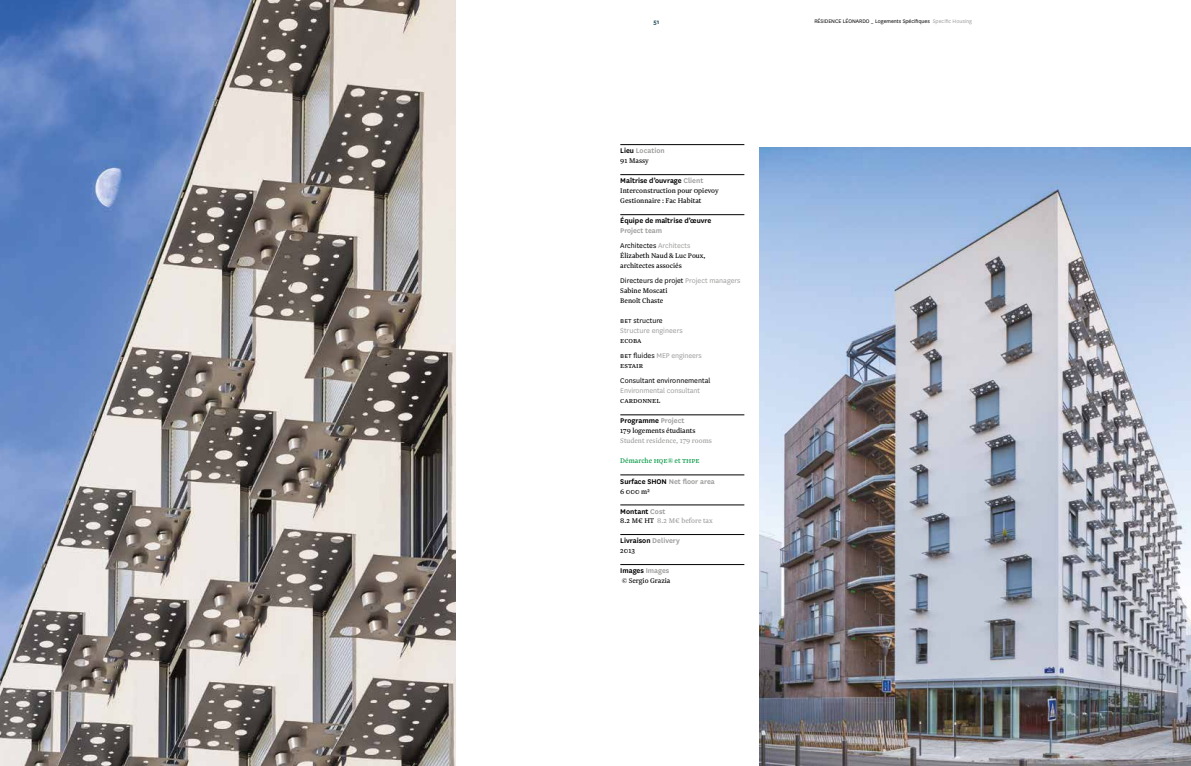
<style>
.page{position:relative;width:1191px;height:766px;background:#fff}
.page>*{position:absolute;margin:0;border:0;box-sizing:border-box;transform-origin:0 0}
.t1{font:8px/10px "Newzald";color:#000}
.t2{font:600 8px "National";color:#000}
.t3{font:8px "National";color:#000}
.t4{font:600 8px/15px "National";color:#9d9d9c}
.t5{font:8px "National";letter-spacing:-.01em;color:#9d9d9c}
.t6{font:8px "Newzald";color:#9d9d9c}
.t7{font:8px "Newzald";color:#009641}
.t8{font:600 7px "National";color:#123f4e}
.t9{font:6px "National";color:#000}
.s1{color:#000}
.s2{color:#9d9d9c}
.s3{font-weight:400;color:#000}
.s4{font-weight:400}
</style>
<div class="page">
<img style="left:0;top:0;width:455px;height:765px">
<hr style="left:620px;top:144px;width:124px;height:1px;background:#000">
<hr style="left:620px;top:174px;width:124px;height:1px;background:#000">
<hr style="left:620px;top:214px;width:124px;height:1px;background:#000">
<hr style="left:620px;top:414px;width:124px;height:1px;background:#000">
<hr style="left:620px;top:474px;width:124px;height:1px;background:#000">
<hr style="left:620px;top:504px;width:124px;height:1px;background:#000">
<hr style="left:620px;top:534px;width:124px;height:1px;background:#000">
<hr style="left:620px;top:564px;width:124px;height:1px;background:#000">
<img style="left:759px;top:147px;width:432px;height:618px">
<p class="t8" style="left:653px;top:17px;width:7px">51</p>
<p class="t4" style="left:620px;top:143px;width:46px"><span class="s1">Lieu</span> Location</p>
<p class="t1" style="left:620px;top:156px;width:30px">91 Massy</p>
<p class="t2" style="left:620px;top:175px;width:85px">Maîtrise d’ouvrage <span class="s2">Client</span></p>
<p class="t1" style="left:620px;top:186px;width:100px">Interconstruction pour opievoy<br>Gestionnaire : Fac Habitat</p>
<p class="t2" style="left:620px;top:215px;width:93px">Équipe de maîtrise d’œuvre</p>
<p class="t4" style="left:620px;top:223px;width:72px">Project team<br><span class="s3">Architectes</span> <span class="s4">Architects</span></p>
<p class="t1" style="left:620px;top:251px;width:87px">Élizabeth Naud &amp; Luc Poux, architectes associés</p>
<p class="t3" style="left:620px;top:275px;width:122px">Directeurs de projet <span class="s2">Project managers</span></p>
<p class="t1" style="left:620px;top:286px;width:49px">Sabine Moscati<br>Benoît Chaste</p>
<p class="t3" style="left:620px;top:315px;width:44px">BET structure</p>
<p class="t5" style="left:620px;top:325px;width:64px">Structure engineers</p>
<p class="t1" style="left:620px;top:336px;width:18px">ecoba</p>
<p class="t5" style="left:620px;top:350px;width:83px"><span class="s1">BET fluides</span> MEP engineers</p>
<p class="t1" style="left:620px;top:361px;width:24px">estair</p>
<p class="t3" style="left:620px;top:375px;width:92px">Consultant environnemental</p>
<p class="t5" style="left:620px;top:385px;width:81px">Environmental consultant</p>
<p class="t1" style="left:620px;top:396px;width:41px">cardonnel</p>
<p class="t2" style="left:620px;top:415px;width:66px">Programme <span class="s2">Project</span></p>
<p class="t1" style="left:620px;top:426px;width:77px">179 logements étudiants</p>
<p class="t6" style="left:620px;top:436px;width:93px">Student residence, 179 rooms</p>
<p class="t7" style="left:620px;top:456px;width:80px">Démarche HQE® et thpe</p>
<p class="t4" style="left:620px;top:473px;width:96px"><span class="s1">Surface SHON</span> Net floor area</p>
<p class="t1" style="left:620px;top:486px;width:31px">6 000 m²</p>
<p class="t2" style="left:620px;top:505px;width:47px">Montant <span class="s2">Cost</span></p>
<p class="t6" style="left:620px;top:515px;width:94px"><span class="s1">8.2 M€ HT</span> 8.2 M€ before tax</p>
<p class="t2" style="left:620px;top:535px;width:61px">Livraison <span class="s2">Delivery</span></p>
<p class="t1" style="left:620px;top:545px;width:16px">2013</p>
<p class="t2" style="left:620px;top:565px;width:51px">Images <span class="s2">Images</span></p>
<p class="t1" style="left:622px;top:575px;width:50px">© Sergio Grazia</p>
<p class="t9" style="left:814px;top:17px;width:159px">RÉSIDENCE LÉONARDO _ Logements Spécifiques <span class="s2">Specific Housing</span></p>
</div>
